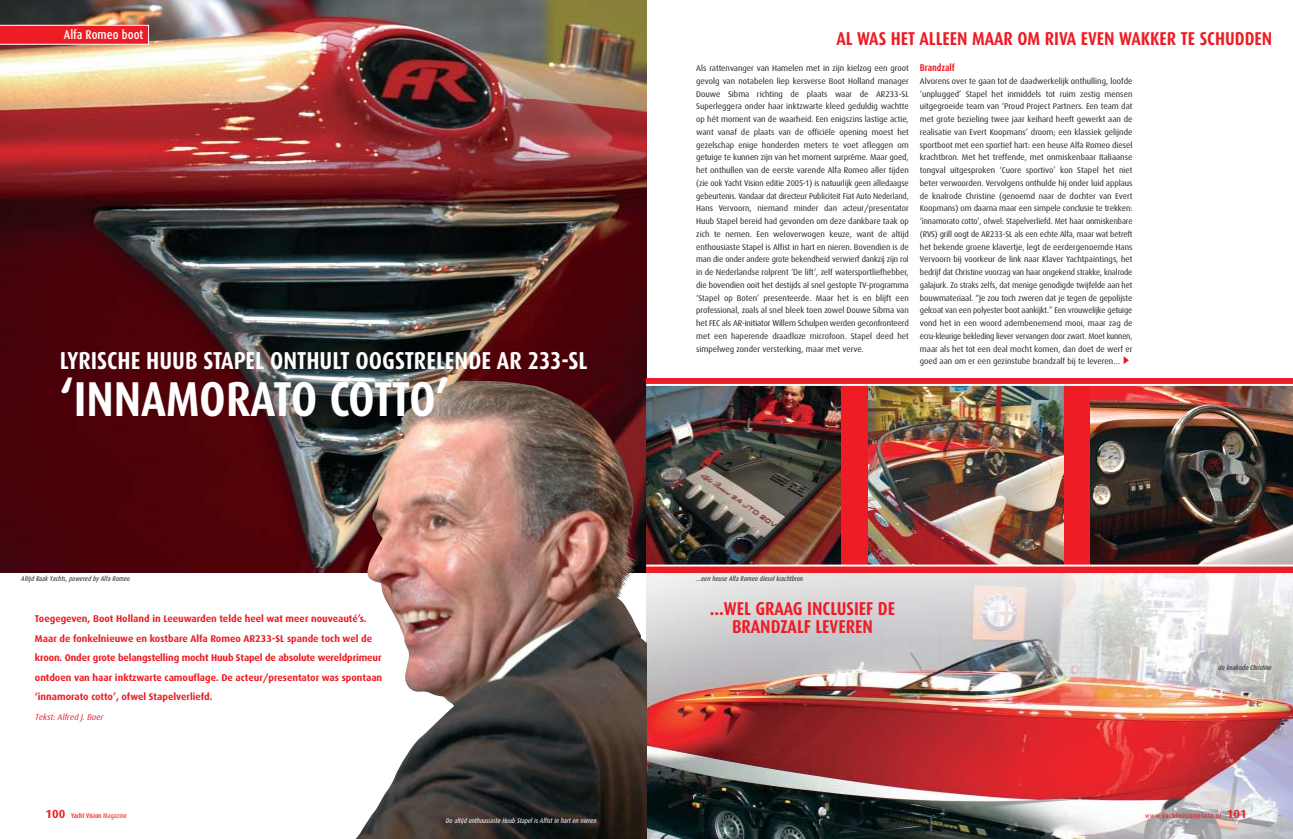
<style>
.page{position:relative;width:1293px;height:839px;background:#fff}
.page>*{position:absolute;margin:0;border:0;box-sizing:border-box;transform-origin:0 0}
.t1{font:700 49px "Dax Condensed";letter-spacing:-.01em;color:#fff}
.t2{font:700 24.5px "Dax Condensed";color:#fff}
.t3{font:700 18.6px/17.6px "Dax Condensed";color:#ee1c24;text-align:center}
.t4{font:500 12.7px "Dax Condensed";color:#fff}
.t5{font:700 9.8px/19.6px "Dax";color:#ee1c24}
.t6{font:700 9.8px "Dax Condensed";color:#ee1c24}
.t7{font:8.3px/12.7px "Dax";color:#231f1f;text-align:justify}
.t8{font:italic 8.3px "Dax";color:#ee1c24}
.t9{font:italic 6.9px "Dax Condensed";color:#231f1f}
.t10{font:italic 6.9px "Dax Condensed";color:#fff}
.t11{font:500 6.9px "Dax Condensed";letter-spacing:.09em;color:#ee1c24}
.t12{font:500 6.9px "Dax Condensed";color:#ee1c24}
.s1{font-family:"Dax";font-weight:700;font-size:11.8px}
.s2{font-weight:400}
</style>
<div class="page">
<img style="left:646px;top:0;width:647px;height:839px">
<img style="left:0;top:0;width:646px;height:572px">
<div style="left:646px;top:378px;width:647px;height:194px;background:#ee1c24"></div>
<img style="left:349px;top:380px;width:297px;height:459px">
<svg style="left:0;top:25px;width:149px;height:19px;background:#ee2931"></svg>
<svg style="left:1123px;top:356px;width:6px;height:8px"></svg>
<img style="left:646px;top:386px;width:194px;height:178px">
<img style="left:868px;top:386px;width:195px;height:178px">
<img style="left:1091px;top:386px;width:202px;height:178px">
<hr style="left:646px;top:384px;width:647px;height:2px;background:#fff">
<hr style="left:646px;top:564px;width:647px;height:2px;background:#fff">
<h3 class="t4" style="left:64px;top:30px;width:81px">Alfa Romeo boot</h3>
<h2 class="t2" style="left:60px;top:351px;width:529px">LYRISCHE HUUB STAPEL ONTHULT OOGSTRELENDE AR 233-SL</h2>
<h1 class="t1" style="left:60px;top:380px;width:391px">‘INNAMORATO COTTO’</h1>
<h3 class="t3" style="left:836px;top:32px;width:437px">AL WAS HET ALLEEN MAAR OM RIVA EVEN WAKKER TE SCHUDDEN</h3>
<p class="t7" style="left:696px;top:63px;width:214px">Als rattenvanger van Hamelen met in zijn kielzog een groot gevolg van notabelen liep kersverse Boot Holland manager Douwe Sibma richting de plaats waar de AR233-SL Superleggera onder haar inktzwarte kleed geduldig wachtte op hét moment van de waarheid. Een enigszins lastige actie, want vanaf de plaats van de officiële opening moest het gezelschap enige honderden meters te voet afleggen om getuige te kunnen zijn van het moment surprême. Maar goed, het onthullen van de eerste varende Alfa Romeo aller tijden (zie ook Yacht Vision editie 2005-1) is natuurlijk geen alledaagse gebeurtenis. Vandaar dat directeur Publiciteit Fiat Auto Nederland, Hans Vervoorn, niemand minder dan acteur/presentator Huub Stapel bereid had gevonden om deze dankbare taak op zich te nemen. Een weloverwogen keuze, want de altijd enthousiaste Stapel is Alfist in hart en nieren. Bovendien is de man die onder andere grote bekendheid verwierf dankzij zijn rol in de Nederlandse rolprent ‘De lift’, zelf watersportliefhebber, die bovendien ooit het destijds al snel gestopte TV-programma ‘Stapel op Boten’ presenteerde. Maar het is en blijft een professional, zoals al snel bleek toen zowel Douwe Sibma van het FEC als AR-initiator Willem Schulpen werden geconfronteerd met een haperende draadloze microfoon. Stapel deed het simpelweg zonder versterking, maar met verve.</p>
<p class="t6" style="left:920px;top:64px;width:37px">Brandzalf</p>
<p class="t7" style="left:920px;top:75px;width:214px">Alvorens over te gaan tot de daadwerkelijk onthulling, loofde ‘unplugged’ Stapel het inmiddels tot ruim zestig mensen uitgegroeide team van ‘Proud Project Partners. Een team dat met grote bezieling twee jaar keihard heeft gewerkt aan de realisatie van Evert Koopmans’ droom; een klassiek gelijnde sportboot met een sportief hart: een heuse Alfa Romeo diesel krachtbron. Met het treffende, met onmiskenbaar Italiaanse tongval uitgesproken ‘Cuore sportivo’ kon Stapel het niet beter verwoorden. Vervolgens onthulde hij onder luid applaus de knalrode Christine (genoemd naar de dochter van Evert Koopmans) om daarna maar een simpele conclusie te trekken: ‘innamorato cotto’, ofwel: Stapelverliefd. Met haar onmiskenbare (RVS) grill oogt de AR233-SL als een echte Alfa, maar wat betreft het bekende groene klavertje, legt de eerdergenoemde Hans Vervoorn bij voorkeur de link naar Klaver Yachtpaintings, het bedrijf dat Christine voorzag van haar ongekend strakke, knalrode galajurk. Zo straks zelfs, dat menige genodigde twijfelde aan het bouwmateriaal. “Je zou toch zweren dat je tegen de gepolijste gelcoat van een polyester boot aankijkt.” Een vrouwelijke getuige vond het in een woord adembenemend mooi, maar zag de ecru-kleurige bekleding liever vervangen door zwart. Moet kunnen, maar als het tot een deal mocht komen, dan doet de werf er goed aan om er een gezinstube brandzalf bij te leveren…</p>
<p class="t9" style="left:21px;top:576px;width:111px">Altijd Raak Yachts, powered by Alfa Romeo</p>
<p class="t9" style="left:696px;top:576px;width:109px">...een heuse Alfa Romeo diesel krachtbron</p>
<p class="t5" style="left:35px;top:609px;width:349px">Toegegeven, Boot Holland in Leeuwarden telde heel wat meer nouveauté’s.<br>Maar de fonkelnieuwe en kostbare Alfa Romeo AR233-SL spande toch wel de kroon. Onder grote belangstelling mocht Huub Stapel de absolute wereldprimeur ontdoen van haar inktzwarte camouflage. De acteur/presentator was spontaan ‘innamorato cotto’, ofwel Stapelverliefd.</p>
<p class="t8" style="left:35px;top:714px;width:71px">Tekst: Alfred J . Boer</p>
<p class="t12" style="left:46px;top:813px;width:83px"><span class="s1">100</span> Yacht Vision <span class="s2">Magazine</span></p>
<p class="t10" style="left:446px;top:818px;width:153px">De altijd enthousiaste Huub Stapel is Alfist in hart en nieren</p>
<h3 class="t3" style="left:710px;top:601px;width:187px">...WEL GRAAG INCLUSIEF DE<br>BRANDZALF LEVEREN</h3>
<p class="t9" style="left:1218px;top:665px;width:56px">de knalrode Christine</p>
<p class="t11" style="left:1145px;top:813px;width:103px"><span class="s2">www.</span>yachtvisionplaza<span class="s2">.nl</span> <span class="s1">101</span></p>
</div>
